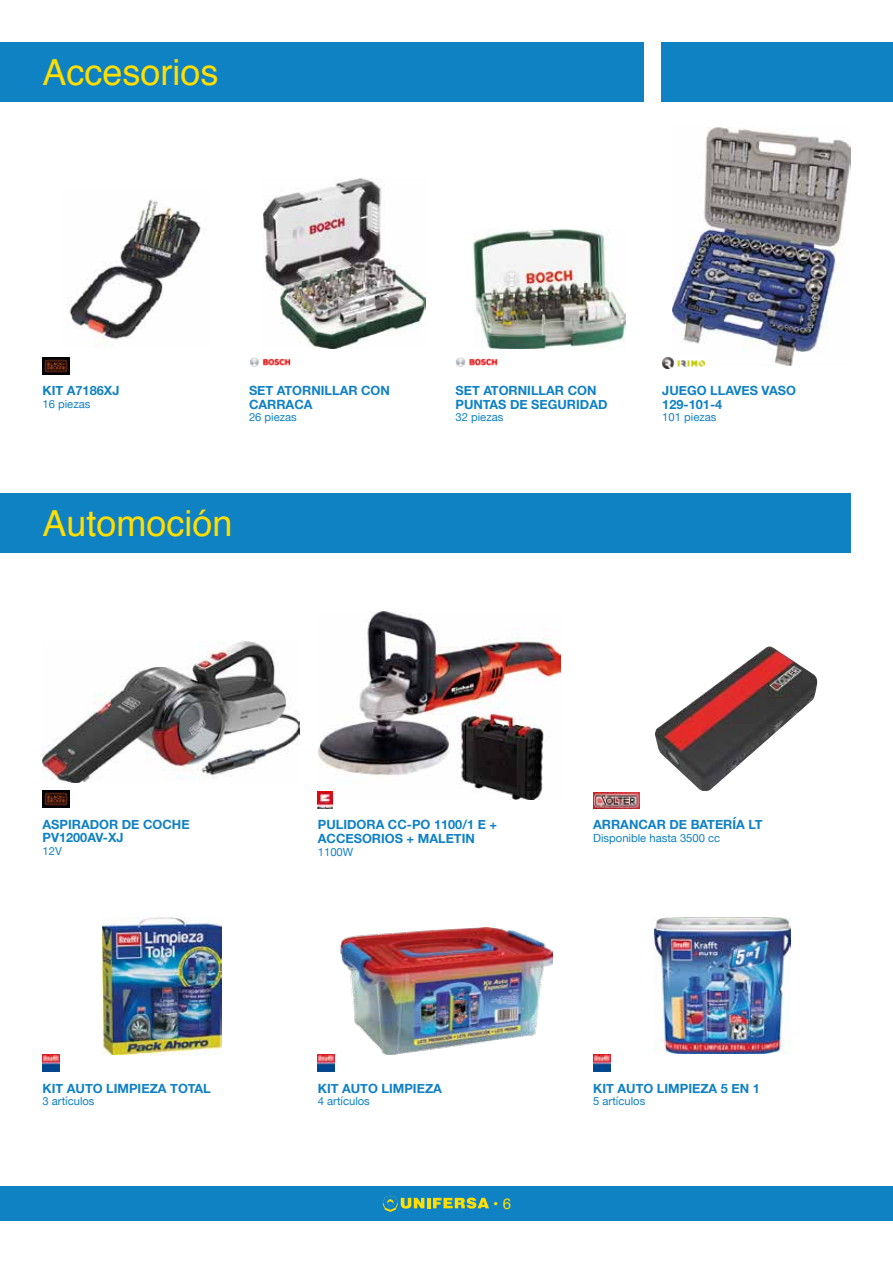
<style>
.page{position:relative;width:893px;height:1263px;background:#fff}
.page>*{position:absolute;margin:0;border:0;box-sizing:border-box;transform-origin:0 0}
.t1{font:36px "Helvetica";color:#ffde00}
.t2{font:700 15px "Helvetica";color:#ffde00}
.t3{font:700 12.75px/13.5px "Helvetica Neue";color:#0f81c4}
.t4{font:11.25px "Helvetica Neue";color:#0f81c4}
.s1{font-weight:400}
</style>
<div class="page">
<div style="left:0;top:1186px;width:893px;height:34px;background:#0f82c4"></div>
<hr style="left:427px;top:1198px;width:4px;height:10px;background:#ffde00">
<svg style="left:433px;top:1197px;width:56px;height:11px"></svg>
<svg style="left:383px;top:1195px;width:41px;height:17px"></svg>
<img style="left:318px;top:612px;width:242px;height:187px">
<img style="left:318px;top:791px;width:15px;height:17px">
<img style="left:43px;top:642px;width:257px;height:140px">
<img style="left:341px;top:927px;width:212px;height:127px">
<img style="left:655px;top:646px;width:162px;height:145px">
<img style="left:593px;top:793px;width:46px;height:15px">
<div style="left:0;top:43px;width:644px;height:59px;background:#0f82c4"></div>
<div style="left:662px;top:43px;width:231px;height:59px;background:#0f82c4"></div>
<div style="left:0;top:493px;width:850px;height:60px;background:#0f82c4"></div>
<img style="left:102px;top:917px;width:119px;height:137px">
<img style="left:43px;top:1054px;width:17px;height:17px">
<img style="left:318px;top:1054px;width:17px;height:17px">
<img style="left:654px;top:918px;width:137px;height:136px">
<img style="left:593px;top:1054px;width:17px;height:17px">
<img style="left:672px;top:128px;width:178px;height:238px">
<img style="left:662px;top:357px;width:43px;height:12px">
<img style="left:264px;top:179px;width:161px;height:170px">
<img style="left:249px;top:357px;width:42px;height:9px">
<img style="left:473px;top:230px;width:153px;height:119px">
<img style="left:455px;top:357px;width:43px;height:9px">
<img style="left:68px;top:199px;width:137px;height:145px">
<img style="left:43px;top:357px;width:27px;height:17px">
<img style="left:43px;top:791px;width:27px;height:17px">
<h1 class="t1" style="left:43px;top:45px;width:178px">Accesorios</h1>
<p class="t3" style="left:43px;top:384px;width:78px">KIT A7186XJ</p>
<p class="t4" style="left:43px;top:396px;width:49px">16 piezas</p>
<p class="t3" style="left:249px;top:384px;width:142px">SET ATORNILLAR CON<br>CARRACA</p>
<p class="t4" style="left:249px;top:409px;width:49px">26 piezas</p>
<h1 class="t1" style="left:43px;top:495px;width:192px">Automoción</h1>
<p class="t3" style="left:455px;top:384px;width:154px">SET ATORNILLAR CON<br>PUNTAS DE SEGURIDAD</p>
<p class="t4" style="left:455px;top:409px;width:49px">32 piezas</p>
<p class="t3" style="left:662px;top:384px;width:135px">JUEGO LLAVES VASO<br>129-101-4</p>
<p class="t4" style="left:662px;top:409px;width:56px">101 piezas</p>
<p class="t3" style="left:43px;top:818px;width:149px">ASPIRADOR DE COCHE<br>PV1200AV-XJ</p>
<p class="t4" style="left:43px;top:843px;width:21px">12V</p>
<p class="t3" style="left:43px;top:1081px;width:170px">KIT AUTO LIMPIEZA TOTAL</p>
<p class="t4" style="left:43px;top:1093px;width:54px">3 artículos</p>
<p class="t3" style="left:318px;top:818px;width:181px">PULIDORA CC-PO 1100/1 E +<br>ACCESORIOS + MALETIN</p>
<p class="t4" style="left:318px;top:843px;width:37px">1100W</p>
<p class="t3" style="left:593px;top:818px;width:171px">ARRANCAR DE BATERÍA LT</p>
<p class="t4" style="left:593px;top:830px;width:129px">Disponible hasta 3500 cc</p>
<p class="t3" style="left:318px;top:1081px;width:126px">KIT AUTO LIMPIEZA</p>
<p class="t4" style="left:318px;top:1093px;width:54px">4 artículos</p>
<p class="t2" style="left:493px;top:1191px;width:19px">• <span class="s1">6</span></p>
<p class="t3" style="left:593px;top:1081px;width:168px">KIT AUTO LIMPIEZA 5 EN 1</p>
<p class="t4" style="left:593px;top:1093px;width:54px">5 artículos</p>
</div>
